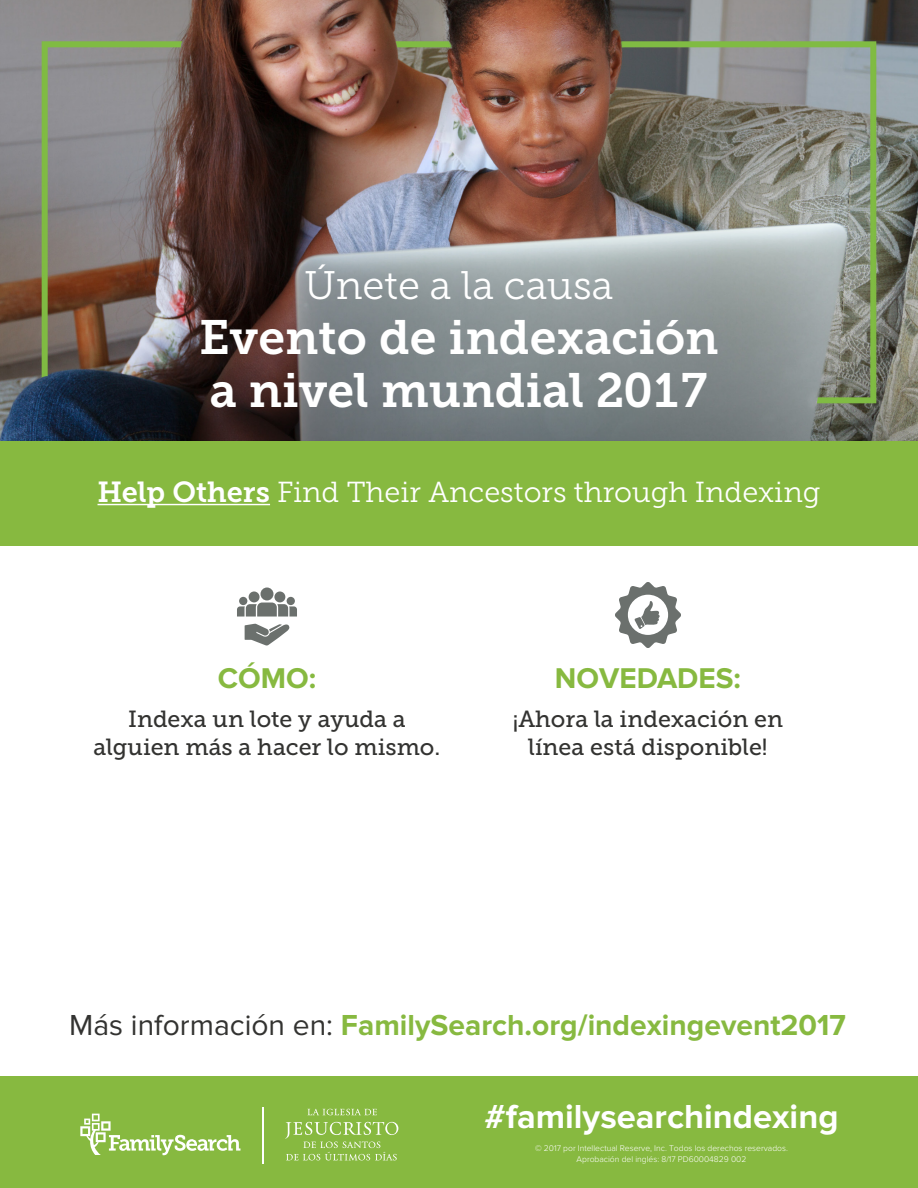
<style>
.page{position:relative;width:918px;height:1188px;background:#fff}
.page>*{position:absolute;margin:0;border:0;box-sizing:border-box;transform-origin:0 0}
.p_Title-700-TWOLINE{font:48px/52.5px "Museo Slablds Lat 700";color:#fff}
.p_Title-300{font:39.75px "Museo Slablds Lat 300";color:#fff}
.p_Hashtag{font:700 34.5px "Proxima Novalds Lat";color:#fff}
.p_URL{font:700 30px "Proxima Novalds Lat";color:#87b940}
.h1_Head1{font:700 29.7px "Proxima Novalds Lat";color:#87b940}
.p_Subtitle{font:28.8px "Museo Slablds Lat 300";color:#fff}
.p_Body{font:23.25px/27.9px "Museo Slablds Lat 500";color:#333331;text-align:center}
.p_Copyright{font:300 8.55px/10.2px "Proxima Novalds Lat";color:#fff;text-align:center}
.s1{font-family:"Museo Slablds Lat 700"}
.s2{font-weight:400;color:#333331}
</style>
<div class="page">
<img style="left:0;top:0;width:918px;height:441px">
<div style="left:0;top:1076px;width:918px;height:112px;background:#87b940"></div>
<div style="left:0;top:441px;width:918px;height:105px;background:#87b940"></div>
<div style="left:274px;top:591px;width:11px;height:11px;background:#6b706d;border-radius:50%"></div>
<div style="left:261px;top:588px;width:12px;height:12px;background:#6b706d;border-radius:50%"></div>
<div style="left:249px;top:591px;width:11px;height:11px;background:#6b706d;border-radius:50%"></div>
<div style="left:239px;top:597px;width:8px;height:8px;background:#6b706d;border-radius:50%"></div>
<div style="left:287px;top:597px;width:8px;height:8px;background:#6b706d;border-radius:50%"></div>
<svg style="left:237px;top:603px;width:60px;height:14px"></svg>
<svg style="left:245px;top:623px;width:45px;height:22px"></svg>
<svg style="left:615px;top:582px;width:66px;height:66px"></svg>
<hr style="left:98px;top:504px;width:172px;height:1px;background:#fff">
<svg style="left:80px;top:1114px;width:160px;height:41px"></svg>
<hr style="left:262px;top:1107px;width:1px;height:56px;background:#fff">
<svg style="left:308px;top:1109px;width:69px;height:6px"></svg>
<svg style="left:285px;top:1122px;width:113px;height:38px"></svg>
<p class="p_Title-300" style="left:304px;top:256px;width:311px">Únete a la causa</p>
<p class="p_Title-700-TWOLINE" style="left:199px;top:309px;width:521px">Evento de indexación a nivel mundial 2017</p>
<p class="p_Subtitle" style="left:98px;top:470px;width:724px"><span class="s1">Help Others</span> Find Their Ancestors through Indexing</p>
<p class="h1_Head1" style="left:218px;top:656px;width:100px">CÓMO:</p>
<p class="h1_Head1" style="left:555px;top:656px;width:188px">NOVEDADES:</p>
<p class="p_Body" style="left:94px;top:703px;width:348px">Indexa un lote y ayuda a alguien más a hacer lo mismo.</p>
<p class="p_Body" style="left:513px;top:703px;width:272px">¡Ahora la indexación en línea está disponible!</p>
<p class="p_URL" style="left:69px;top:1003px;width:778px"><span class="s2">Más información en:</span> FamilySearch.org/indexingevent2017</p>
<p class="p_Hashtag" style="left:484px;top:1092px;width:356px">#familysearchindexing</p>
<p class="p_Copyright" style="left:535px;top:1143px;width:254px">© 2017 por Intellectual Reserve, Inc. Todos los derechos reservados.<br>Aprobación del inglés: 8/17 PD60004829 002</p>
</div>
